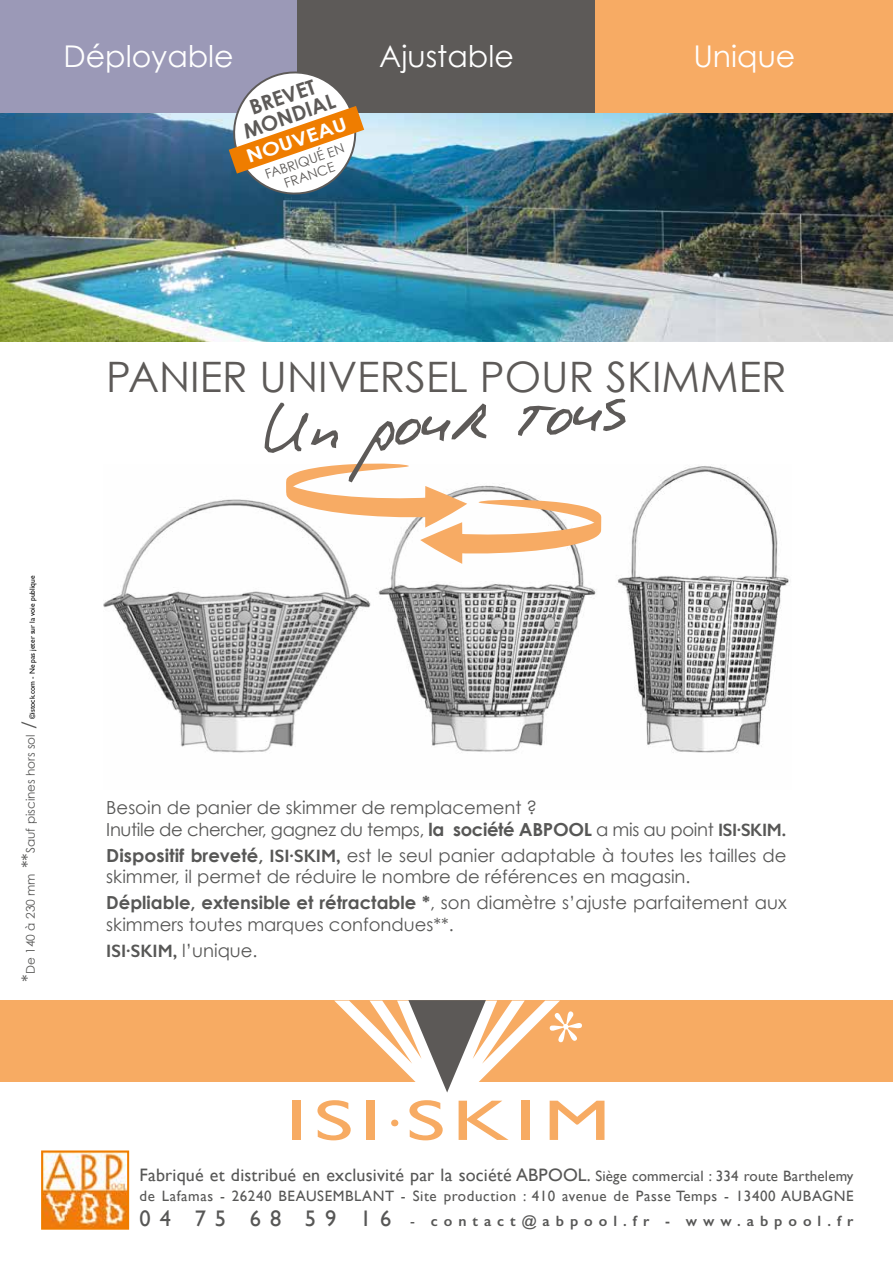
<style>
.page{position:relative;width:893px;height:1263px;background:#fff}
.page>*{position:absolute;margin:0;border:0;box-sizing:border-box;transform-origin:0 0}
.t1{font:91.65px "Phont Phreak's Handwriting";color:#5d5a58}
.t2{font:42px "Century Gothic";color:#5d5a58}
.t3{font:30px "Century Gothic";color:#fff}
.t4{font:700 20.7px/20.1px "Century Gothic";color:#5d5a58;text-align:center}
.t5{font:700 18.45px "Century Gothic";color:#fff;scale:1.18 1}
.t6{font:18px/21.6px "Century Gothic";color:#575756}
.t7{font:18px/21.6px "Century Gothic";letter-spacing:-.02em;color:#575756}
.t8{font:18px "Gill Sans";letter-spacing:.01em;color:#575756}
.t9{font:600 18px "Gill Sans";color:#575756}
.t10{font:15px/25.5px "Gill Sans";letter-spacing:.04em;color:#575756}
.t11{font:13.35px/14.5px "Century Gothic";color:#5d5a58;text-align:center}
.t12{font:12px "Century Gothic";color:#575756}
.t13{font:7.5px "Gill Sans";color:#000}
.s1{font-size:18px}
.s2{font-weight:700}
.s3{font-family:"Gill Sans";font-weight:600}
.s4{font-family:"Century Gothic";font-weight:400}
.s5{font-size:15px}
.s6{font-size:22.5px}
.s7{font-weight:600}
</style>
<div class="page">
<img style="left:104px;top:466px;width:685px;height:287px">
<img style="left:0;top:112px;width:893px;height:229px">
<div style="left:0;top:0;width:297px;height:112px;background:#9b99b7"></div>
<div style="left:297px;top:0;width:299px;height:112px;background:#5d5a58"></div>
<div style="left:596px;top:0;width:297px;height:112px;background:#f7ab64"></div>
<div style="left:0;top:1000px;width:893px;height:82px;background:#f7ab63"></div>
<div style="left:292px;top:1101px;width:9px;height:39px;background:#f7ab63"></div>
<svg style="left:317px;top:1100px;width:34px;height:40px"></svg>
<div style="left:367px;top:1101px;width:8px;height:39px;background:#f7ab63"></div>
<svg style="left:391px;top:1119px;width:7px;height:7px"></svg>
<svg style="left:409px;top:1100px;width:34px;height:40px"></svg>
<svg style="left:459px;top:1101px;width:50px;height:39px"></svg>
<div style="left:522px;top:1101px;width:8px;height:39px;background:#f7ab63"></div>
<svg style="left:550px;top:1101px;width:54px;height:39px"></svg>
<svg style="left:334px;top:1000px;width:248px;height:92px"></svg>
<img style="left:44px;top:1153px;width:82px;height:74px">
<div style="left:41px;top:1150px;width:88px;height:80px;border:2px solid #ef7d00"></div>
<svg style="left:286px;top:463px;width:315px;height:101px"></svg>
<svg style="left:227px;top:71px;width:137px;height:130px"></svg>
<h3 class="t3" style="left:63px;top:37px;width:172px">Déployable</h3>
<h3 class="t3" style="left:379px;top:37px;width:136px">Ajustable</h3>
<h3 class="t3" style="left:693px;top:37px;width:104px">Unique</h3>
<p class="t4" style="left:234px;top:103px;width:97px;rotate:-19deg">BREVET<br>MONDIAL</p>
<p class="t11" style="left:263px;top:167px;width:84px;rotate:-19deg">FABRIQUÉ EN<br>FRANCE</p>
<p class="t5" style="left:243px;top:146px;width:90px;rotate:-19deg">NOUVEAU</p>
<p class="t13" style="left:28px;top:719px;width:145px;rotate:-90deg">©istock.com - Ne pas jeter sur la voie publique</p>
<p class="t12" style="left:23px;top:981px;width:262px;rotate:-90deg"><span class="s1">*</span>De 140 à 230 mm <span class="s1">**</span>Sauf piscines hors sol <span class="s1">/</span></p>
<h2 class="t2" style="left:106px;top:351px;width:682px">PANIER UNIVERSEL POUR SKIMMER</h2>
<h1 class="t1" style="left:259px;top:368px;width:365px;rotate:-4deg">Un pour tous</h1>
<p class="t7" style="left:106px;top:797px;width:682px">Besoin de panier de skimmer de remplacement ?<br>Inutile de chercher, gagnez du temps, <span class="s2">la société ABPOOL</span> a mis au point <span class="s3">ISI</span><sup>.</sup><span class="s3">SKIM</span><span class="s2">.</span></p>
<p class="t6" style="left:106px;top:844px;width:682px"><span class="s2">Dispositif breveté,</span> <span class="s3">ISI</span><sup>.</sup><span class="s3">SKIM,</span> est le seul panier adaptable à toutes les tailles de skimmer, il permet de réduire le nombre de références en magasin.</p>
<p class="t6" style="left:106px;top:892px;width:682px"><span class="s2">Dépliable, extensible et rétractable *</span>, son diamètre s’ajuste parfaitement aux skimmers toutes marques confondues**.</p>
<p class="t9" style="left:106px;top:940px;width:153px">ISI.SKIM, <span class="s4">l’unique.</span></p>
<p class="t8" style="left:140px;top:1164px;width:715px">Fabriqué et distribué en exclusivité par la société ABPOOL. <span class="s5">Siège commercial : 334 route Barthelemy</span></p>
<p class="t10" style="left:140px;top:1183px;width:715px">de Lafamas - 26240 BEAUSEMBLANT - Site production : 410 avenue de Passe Temps - 13400 AUBAGNE<br><span class="s6">04 75 68 59 16</span> - <span class="s7">contact@abpool.fr - www.abpool.fr</span></p>
</div>
